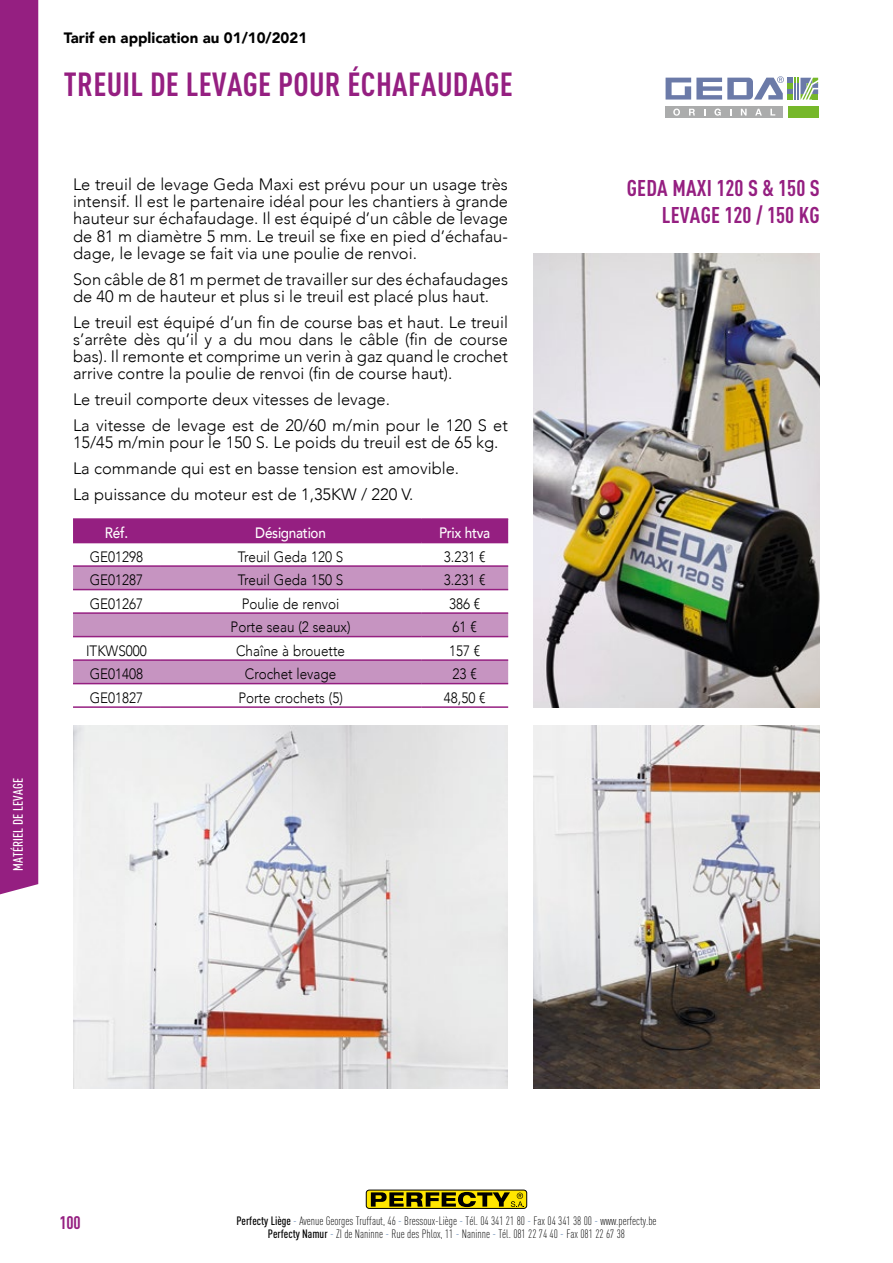
<style>
.page{position:relative;width:893px;height:1263px;background:#fff}
.page>*{position:absolute;margin:0;border:0;box-sizing:border-box;transform-origin:0 0}
.t1{font:700 condensed 33px "DINOT";letter-spacing:.01em;color:#951f81}
.t2{font:700 condensed 22.5px/27px "DINOT";letter-spacing:.01em;color:#951f81;text-align:right}
.t3{font:700 condensed 18px "DINOT";color:#951f81}
.t4{font:300 16.5px/17.2px "Avenir";color:#000}
.t5{font:300 15px "Avenir";color:#000;scale:.9 1}
.t6{font:900 15px "Avenir";color:#000}
.t7{font:500 15px "Avenir";letter-spacing:-.02em;color:#fff;scale:.9 1}
.t8{font:500 condensed 13.5px "DINOT";letter-spacing:.01em;color:#fff}
.t9{font:300 condensed 12px/13.5px "DINOT";color:#000;text-align:center}
.s1{font-weight:500}
.s2{color:#35649e}
</style>
<div class="page">
<img style="left:534px;top:253px;width:286px;height:455px">
<img style="left:73px;top:725px;width:435px;height:363px">
<img style="left:534px;top:725px;width:286px;height:363px">
<div style="left:0;top:0;width:38px;height:895px;background:#951f81"></div>
<div style="left:366px;top:1190px;width:161px;height:18px;border:1px solid #000;border-radius:3px"></div>
<svg style="left:371px;top:1192px;width:153px;height:15px;background:#807300"></svg>
<div style="left:73px;top:520px;width:435px;height:22px;background:#951f81"></div>
<svg style="left:73px;top:543px;width:435px;height:142px"></svg>
<svg style="left:73px;top:567px;width:435px;height:116px;fill:#c694c1"></svg>
<hr style="left:73px;top:518px;width:87px;height:2px;background:#951f81">
<hr style="left:160px;top:518px;width:261px;height:2px;background:#951f81">
<hr style="left:421px;top:518px;width:87px;height:2px;background:#951f81">
<hr style="left:73px;top:542px;width:87px;height:1px;background:#951f81">
<hr style="left:160px;top:542px;width:261px;height:1px;background:#951f81">
<hr style="left:421px;top:542px;width:87px;height:1px;background:#951f81">
<hr style="left:73px;top:565px;width:87px;height:2px;background:#951f81">
<hr style="left:160px;top:565px;width:261px;height:2px;background:#951f81">
<hr style="left:421px;top:565px;width:87px;height:2px;background:#951f81">
<hr style="left:73px;top:589px;width:87px;height:1px;background:#951f81">
<hr style="left:160px;top:589px;width:261px;height:1px;background:#951f81">
<hr style="left:421px;top:589px;width:87px;height:1px;background:#951f81">
<hr style="left:73px;top:612px;width:87px;height:2px;background:#951f81">
<hr style="left:160px;top:612px;width:261px;height:2px;background:#951f81">
<hr style="left:421px;top:612px;width:87px;height:2px;background:#951f81">
<hr style="left:73px;top:636px;width:87px;height:1px;background:#951f81">
<hr style="left:160px;top:636px;width:261px;height:1px;background:#951f81">
<hr style="left:421px;top:636px;width:87px;height:1px;background:#951f81">
<hr style="left:73px;top:659px;width:87px;height:2px;background:#951f81">
<hr style="left:160px;top:659px;width:261px;height:2px;background:#951f81">
<hr style="left:421px;top:659px;width:87px;height:2px;background:#951f81">
<hr style="left:73px;top:683px;width:87px;height:1px;background:#951f81">
<hr style="left:160px;top:683px;width:261px;height:1px;background:#951f81">
<hr style="left:421px;top:683px;width:87px;height:1px;background:#951f81">
<hr style="left:73px;top:706px;width:87px;height:2px;background:#951f81">
<hr style="left:160px;top:706px;width:261px;height:2px;background:#951f81">
<hr style="left:421px;top:706px;width:87px;height:2px;background:#951f81">
<div style="left:666px;top:106px;width:117px;height:12px;background:#abacac"></div>
<svg style="left:673px;top:109px;width:7px;height:7px"></svg>
<svg style="left:689px;top:109px;width:6px;height:7px"></svg>
<svg style="left:714px;top:109px;width:7px;height:7px"></svg>
<svg style="left:741px;top:109px;width:6px;height:7px"></svg>
<svg style="left:755px;top:109px;width:7px;height:7px"></svg>
<svg style="left:770px;top:109px;width:5px;height:7px"></svg>
<div style="left:788px;top:106px;width:30px;height:12px;background:#76b82a"></div>
<svg style="left:666px;top:76px;width:152px;height:24px"></svg>
<p class="t8" style="left:10px;top:871px;width:95px;rotate:-90deg">MATÉRIEL DE LEVAGE</p>
<p class="t6" style="left:64px;top:25px;width:245px">Tarif en application au 01/10/2021</p>
<h1 class="t1" style="left:64px;top:64px;width:451px">TREUIL DE LEVAGE POUR ÉCHAFAUDAGE</h1>
<p class="t4" style="left:73px;top:176px;width:436px;text-align:justify">Le treuil de levage Geda Maxi est prévu pour un usage très intensif. Il est le partenaire idéal pour les chantiers à grande hauteur sur échafaudage. Il est équipé d’un câble de levage de 81 m diamètre 5 mm. Le treuil se fixe en pied d’échafau&shy;dage, le levage se fait via une poulie de renvoi.</p>
<p class="t4" style="left:73px;top:270px;width:436px">Son câble de 81 m permet de travailler sur des échafaudages de 40 m de hauteur et plus si le treuil est placé plus haut.</p>
<p class="t4" style="left:73px;top:313px;width:436px;text-align:justify">Le treuil est équipé d’un fin de course bas et haut. Le treuil s’arrête dès qu’il y a du mou dans le câble (fin de course bas). Il remonte et comprime un verin à gaz quand le crochet arrive contre la poulie de renvoi (fin de course haut).</p>
<p class="t4" style="left:73px;top:386px;width:436px;line-height:25.8px">Le treuil comporte deux vitesses de levage.<br>La vitesse de levage est de 20/60 m/min pour le 120 S et</p>
<p class="t4" style="left:73px;top:429px;width:427px;line-height:25.8px">15/45 m/min pour le 150 S. Le poids du treuil est de 65 kg.<br>La commande qui est en basse tension est amovible.<br>La puissance du moteur est de 1,35KW / 220 V.</p>
<p class="t7" style="left:105px;top:520px;width:27px">Réf.</p>
<p class="t7" style="left:255px;top:520px;width:80px">Désignation</p>
<p class="t7" style="left:439px;top:520px;width:58px">Prix htva</p>
<p class="t5" style="left:90px;top:548px;width:61px">GE01298</p>
<p class="t5" style="left:238px;top:548px;width:119px">Treuil Geda 120 S</p>
<p class="t5" style="left:444px;top:548px;width:48px">3.231 €</p>
<p class="t5" style="left:90px;top:571px;width:61px">GE01287</p>
<p class="t5" style="left:238px;top:571px;width:119px">Treuil Geda 150 S</p>
<p class="t5" style="left:444px;top:571px;width:48px">3.231 €</p>
<p class="t5" style="left:90px;top:595px;width:61px">GE01267</p>
<p class="t5" style="left:242px;top:595px;width:110px">Poulie de renvoi</p>
<p class="t5" style="left:449px;top:595px;width:36px">386 €</p>
<p class="t5" style="left:231px;top:618px;width:135px">Porte seau (2 seaux)</p>
<p class="t5" style="left:453px;top:618px;width:28px">61 €</p>
<p class="t5" style="left:86px;top:642px;width:69px">ITKWS000</p>
<p class="t5" style="left:236px;top:642px;width:123px">Chaîne à brouette</p>
<p class="t5" style="left:449px;top:642px;width:36px">157 €</p>
<p class="t5" style="left:90px;top:665px;width:61px">GE01408</p>
<p class="t5" style="left:245px;top:665px;width:103px">Crochet levage</p>
<p class="t5" style="left:453px;top:665px;width:28px">23 €</p>
<p class="t5" style="left:90px;top:689px;width:61px">GE01827</p>
<p class="t5" style="left:238px;top:689px;width:118px">Porte crochets (5)</p>
<p class="t5" style="left:444px;top:689px;width:48px">48,50 €</p>
<h2 class="t2" style="left:627px;top:175px;width:195px">GEDA MAXI 120 S &amp; 150 S<br>LEVAGE 120 / 150 KG</h2>
<p class="t3" style="left:60px;top:1212px;width:23px">100</p>
<p class="t9" style="left:236px;top:1213px;width:422px"><span class="s1">Perfecty Liège</span> <span class="s2">-</span> Avenue Georges Truffaut, 46 <span class="s2">-</span> Bressoux-Liège <span class="s2">-</span> Tél. 04 341 21 80 <span class="s2">-</span> Fax 04 341 38 00 <span class="s2">-</span> www.perfecty.be<br><span class="s1">Perfecty Namur</span> <span class="s2">-</span> ZI de Naninne <span class="s2">-</span> Rue des Phlox, 11 <span class="s2">-</span> Naninne <span class="s2">-</span> Tél. 081 22 74 40 <span class="s2">-</span> Fax 081 22 67 38</p>
</div>
